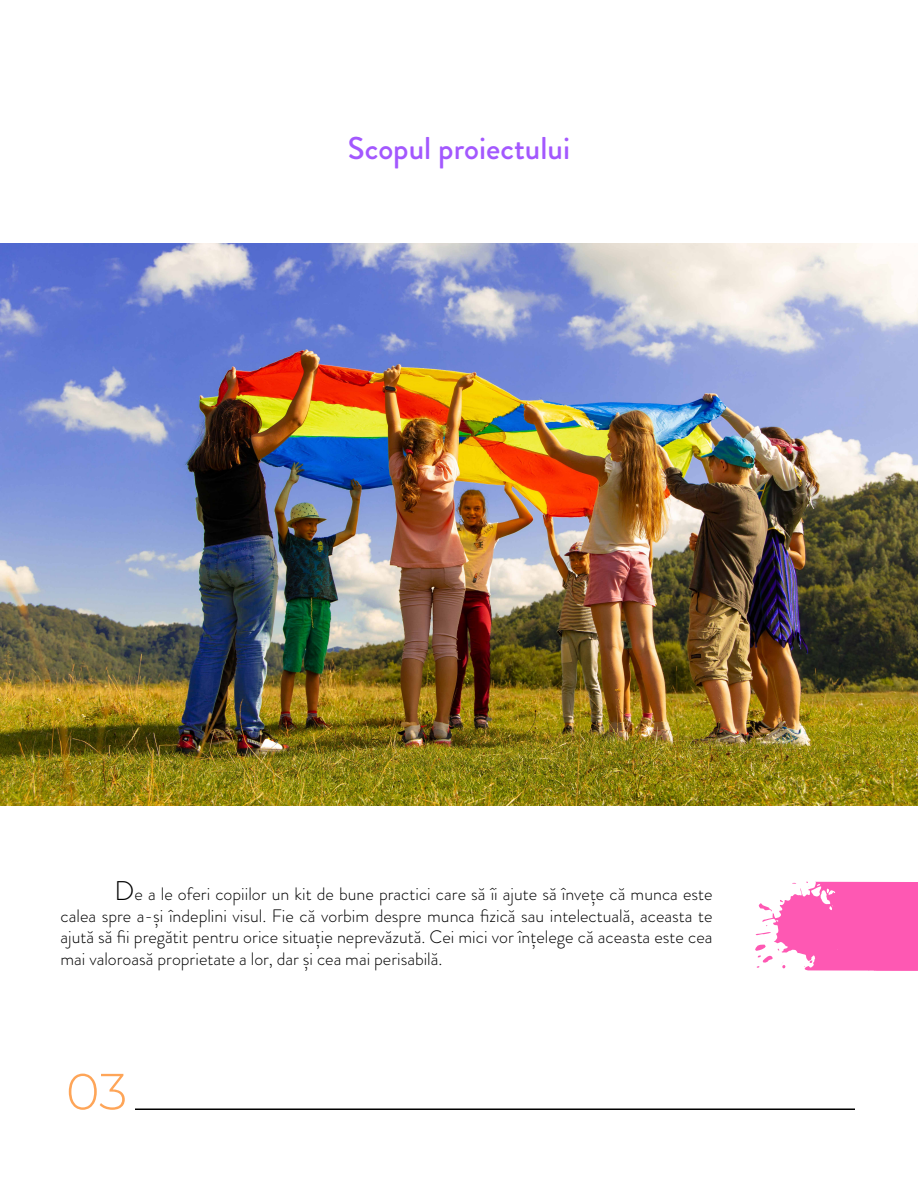
<style>
.page{position:relative;width:918px;height:1188px;background:#fff}
.page>*{position:absolute;margin:0;border:0;box-sizing:border-box;transform-origin:0 0}
.t1{font:300 51px "Montserrat";color:#fea558}
.t2{font:500 31.5px "Brandon Grotesque";color:#a358fe}
.t3{font:300 18px/21.6px "Brandon Grotesque";color:#000;text-align:justify}
.s1{font-size:27px}
</style>
<div class="page">
<hr style="left:135px;top:1108px;width:720px;height:2px;background:#000">
<svg style="left:755px;top:882px;width:163px;height:89px"></svg>
<img style="left:0;top:243px;width:918px;height:563px">
<h2 class="t2" style="left:348px;top:127px;width:224px">Scopul proiectului</h2>
<p class="t3" style="left:61px;top:883px;width:653px;text-indent:54px"><span class="s1">D</span>e a le oferi copiilor un kit de bune practici care să îi ajute să învețe că munca este calea spre a-și îndeplini visul. Fie că vorbim despre munca fizică sau intelectuală, aceasta te ajută să fii pregătit pentru orice situație neprevăzută. Cei mici vor înțelege că aceasta este cea mai valoroasă proprietate a lor, dar și cea mai perisabilă.</p>
<h1 class="t1" style="left:66px;top:1057px;width:63px">03</h1>
</div>
